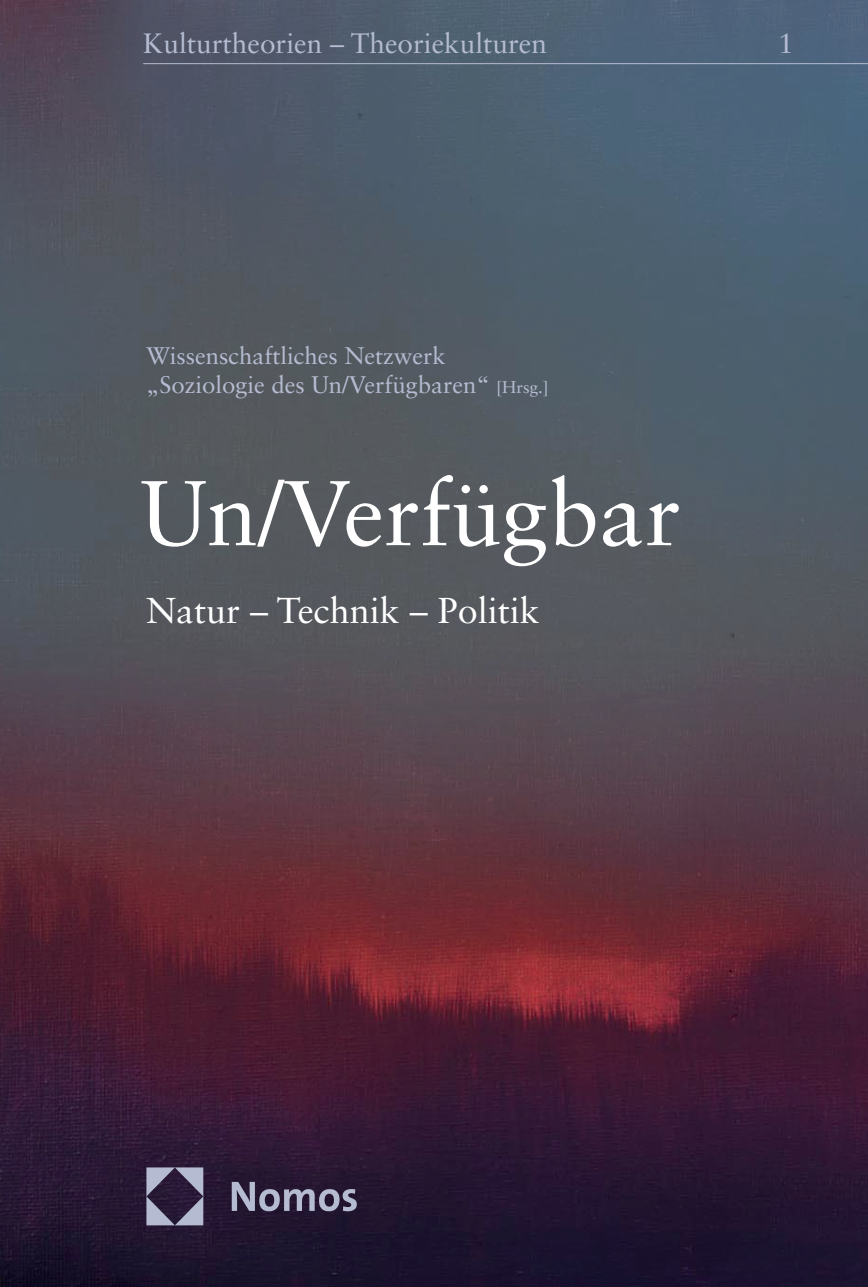
<style>
.page{position:relative;width:868px;height:1287px;background:#fff}
.page>*{position:absolute;margin:0;border:0;box-sizing:border-box;transform-origin:0 0}
.t1{font:92px "Sabon LT Std";color:#fff}
.t2{font:36px "Sabon LT Std";color:#fff}
.t3{font:28px "Sabon LT Std";color:#b5bcd1}
.t4{font:24px/28.8px "Sabon LT Std";color:#b5bcd1}
.s1{font-size:17px}
</style>
<div class="page">
<img style="left:0;top:0;width:867px;height:1287px">
<hr style="left:143px;top:63px;width:724px;height:1px;background:#b5bcd1">
<img style="left:146px;top:1167px;width:217px;height:58px">
<p class="t3" style="left:143px;top:26px;width:405px">Kulturtheorien – Theoriekulturen</p>
<p class="t3" style="left:778px;top:26px;width:17px">1</p>
<p class="t4" style="left:146px;top:341px;width:404px">Wissenschaftliches Netzwerk „Soziologie des Un/Verfügbaren“ <span class="s1">[Hrsg.]</span></p>
<h1 class="t1" style="left:140px;top:458px;width:542px">Un/Verfügbar</h1>
<h2 class="t2" style="left:146px;top:589px;width:395px">Natur – Technik – Politik</h2>
</div>
